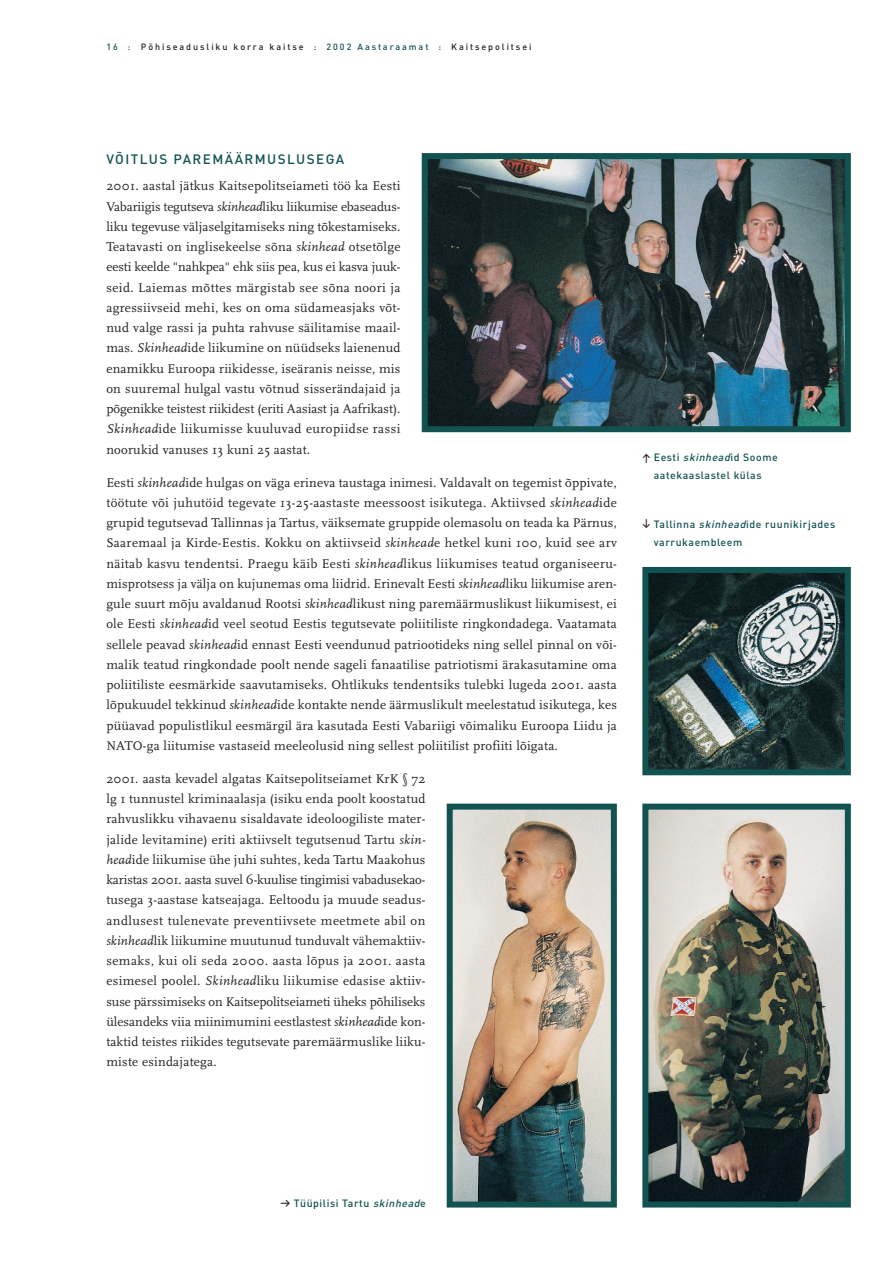
<style>
.page{position:relative;width:893px;height:1263px;background:#fff}
.page>*{position:absolute;margin:0;border:0;box-sizing:border-box;transform-origin:0 0}
.t1{font:500 13.5px "DIN";letter-spacing:.105em;color:#125250}
.t2{font:13.2px/20.2px "Scala";letter-spacing:.02em;color:#231f20;text-align:justify}
.t3{font:500 10.5px/18px "DIN";letter-spacing:.055em;color:#125250;text-align:center}
.t4{font:500 9px "DIN";letter-spacing:.215em;color:#231f20}
.s1{color:#125250}
.s2{font-style:italic}
.s3{font-family:"Info Text Medium Caps";font-weight:400;color:#231f20}
</style>
<div class="page">
<img style="left:453px;top:811px;width:157px;height:390px">
<div style="left:446px;top:804px;width:171px;height:404px;border:6px solid #125250"></div>
<img style="left:649px;top:811px;width:194px;height:390px">
<div style="left:642px;top:804px;width:208px;height:404px;border:6px solid #125250"></div>
<img style="left:429px;top:160px;width:414px;height:265px">
<div style="left:422px;top:153px;width:428px;height:279px;border:6px solid #125250"></div>
<img style="left:649px;top:574px;width:194px;height:194px">
<div style="left:642px;top:567px;width:208px;height:208px;border:6px solid #125250"></div>
<p class="t4" style="left:106px;top:43px;width:426px"><span class="s1">16 :</span> Põhiseadusliku korra kaitse <span class="s1">: 2002 Aastaraamat :</span> Kaitsepolitsei</p>
<p class="t1" style="left:106px;top:154px;width:239px">VÕITLUS PAREMÄÄRMUSLUSEGA</p>
<p class="t2" style="left:106px;top:177px;width:295px">2001. aastal jätkus Kaitsepolitseiameti töö ka Eesti Vabariigis tegutseva <span class="s2">skinhead</span>liku liikumise ebaseadus&shy;liku tegevuse väljaselgitamiseks ning tõkestamiseks.<br>Teatavasti on inglisekeelse sõna <span class="s2">skinhead</span> otsetõlge eesti keelde "nahkpea" ehk siis pea, kus ei kasva juuk&shy;seid. Laiemas mõttes märgistab see sõna noori ja agressiivseid mehi, kes on oma südameasjaks võt&shy;nud valge rassi ja puhta rahvuse säilitamise maail&shy;mas. <span class="s2">Skinhead</span>ide liikumine on nüüdseks laienenud enamikku Euroopa riikidesse, iseäranis neisse, mis on suuremal hulgal vastu võtnud sisserändajaid ja põgenikke teistest riikidest (eriti Aasiast ja Aafrikast).<br><span class="s2">Skinhead</span>ide liikumisse kuuluvad europiidse rassi noorukid vanuses 13 kuni 25 aastat.</p>
<p class="t2" style="left:106px;top:473px;width:512px">Eesti <span class="s2">skinhead</span>ide hulgas on väga erineva taustaga inimesi. Valdavalt on tegemist õppivate, töötute või juhutöid tegevate 13-25-aastaste meessoost isikutega. Aktiivsed <span class="s2">skinhead</span>ide grupid tegutsevad Tallinnas ja Tartus, väiksemate gruppide olemasolu on teada ka Pärnus, Saaremaal ja Kirde-Eestis. Kokku on aktiivseid <span class="s2">skinhead</span>e hetkel kuni 100, kuid see arv näitab kasvu tendentsi. Praegu käib Eesti <span class="s2">skinhead</span>likus liikumises teatud organiseeru&shy;misprotsess ja välja on kujunemas oma liidrid. Erinevalt Eesti <span class="s2">skinhead</span>liku liikumise aren&shy;gule suurt mõju avaldanud Rootsi <span class="s2">skinhead</span>likust ning paremäärmuslikust liikumisest, ei ole Eesti <span class="s2">skinhead</span>id veel seotud Eestis tegutsevate poliitiliste ringkondadega. Vaatamata sellele peavad <span class="s2">skinhead</span>id ennast Eesti veendunud patriootideks ning sellel pinnal on või&shy;malik teatud ringkondade poolt nende sageli fanaatilise patriotismi ärakasutamine oma poliitiliste eesmärkide saavutamiseks. Ohtlikuks tendentsiks tulebki lugeda 2001. aasta lõpukuudel tekkinud <span class="s2">skinhead</span>ide kontakte nende äärmuslikult meelestatud isikutega, kes püüavad populistlikul eesmärgil ära kasutada Eesti Vabariigi võimaliku Euroopa Liidu ja NATO-ga liitumise vastaseid meeleolusid ning sellest poliitilist profiiti lõigata.</p>
<p class="t2" style="left:106px;top:769px;width:320px">2001. aasta kevadel algatas Kaitsepolitseiamet KrK § 72 lg 1 tunnustel kriminaalasja (isiku enda poolt koostatud rahvuslikku vihavaenu sisaldavate ideoloogiliste mater&shy;jalide levitamine) eriti aktiivselt tegutsenud Tartu <span class="s2">skin&shy;head</span>ide liikumise ühe juhi suhtes, keda Tartu Maakohus karistas 2001. aasta suvel 6-kuulise tingimisi vabadusekao&shy;tusega 3-aastase katseajaga. Eeltoodu ja muude seadus&shy;andlusest tulenevate preventiivsete meetmete abil on <span class="s2">skinhead</span>lik liikumine muutunud tunduvalt vähemaktiiv&shy;semaks, kui oli seda 2000. aasta lõpus ja 2001. aasta esimesel poolel. <span class="s2">Skinhead</span>liku liikumise edasise aktiiv&shy;suse pärssimiseks on Kaitsepolitseiameti üheks põhiliseks ülesandeks viia miinimumini eestlastest <span class="s2">skinhead</span>ide kon&shy;taktid teistes riikides tegutsevate paremäärmuslike liiku&shy;miste esindajatega.</p>
<p class="t3" style="left:642px;top:449px;width:137px"><span class="s3">≥</span> Eesti <span class="s2">skinhead</span>id Soome aatekaaslastel külas</p>
<p class="t3" style="left:653px;top:516px;width:183px;text-align:left;text-indent:-11px"><span class="s3">≤</span> Tallinna <span class="s2">skinhead</span>ide ruunikirjades varrukaembleem</p>
<p class="t3" style="left:280px;top:1196px;width:147px"><span class="s3">±</span> Tüüpilisi Tartu <span class="s2">skinhead</span>e</p>
</div>
